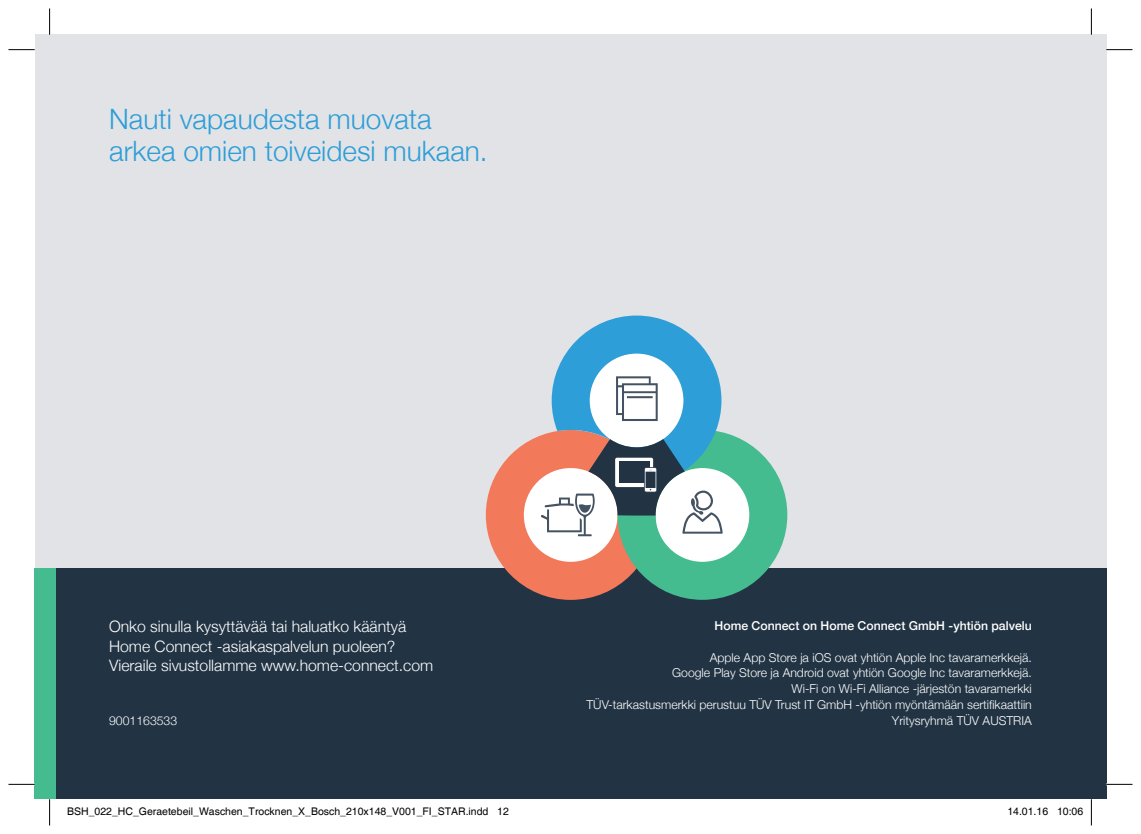
<style>
.page{position:relative;width:1141px;height:834px;background:#fff}
.page>*{position:absolute;margin:0;border:0;box-sizing:border-box;transform-origin:0 0}
.t1{font:300 28px/31.5px "Helvetica Neue";color:#2d9ed8}
.t2{font:300 15.75px/19.2px "Helvetica Neue";color:#fff}
.t3{font:300 12.25px/15.8px "Helvetica Neue";color:#fff;text-align:right}
.t4{font:500 12.25px "Helvetica Neue";color:#fff}
.t5{font:10.5px "Helvetica";color:#000}
</style>
<div class="page">
<div style="left:35px;top:35px;width:1071px;height:535px;background:#e2e3e6"></div>
<div style="left:35px;top:568px;width:1071px;height:231px;background:#223444"></div>
<div style="left:35px;top:568px;width:21px;height:231px;background:#44bc8f"></div>
<svg style="left:486px;top:315px;width:301px;height:284px"></svg>
<svg style="left:8px;top:49px;width:27px;height:1px"></svg>
<svg style="left:1106px;top:49px;width:26px;height:1px"></svg>
<svg style="left:8px;top:783px;width:27px;height:1px"></svg>
<svg style="left:1106px;top:783px;width:26px;height:1px"></svg>
<svg style="left:49px;top:8px;width:1px;height:27px"></svg>
<svg style="left:49px;top:799px;width:1px;height:26px"></svg>
<svg style="left:1091px;top:8px;width:1px;height:27px"></svg>
<svg style="left:1091px;top:799px;width:1px;height:26px"></svg>
<h1 class="t1" style="left:109px;top:102px;width:380px">Nauti vapaudesta muovata arkea omien toiveidesi mukaan.</h1>
<p class="t2" style="left:109px;top:616px;width:326px">Onko sinulla kysyttävää tai haluatko kääntyä<br>Home Connect -asiakaspalvelun puoleen?<br>Vieraile sivustollamme www.home-connect.com</p>
<p class="t4" style="left:715px;top:616px;width:319px">Home Connect on Home Connect GmbH -yhtiön palvelu</p>
<p class="t3" style="left:586px;top:648px;width:447px">Apple App Store ja iOS ovat yhtiön Apple Inc tavaramerkkejä.<br>Google Play Store ja Android ovat yhtiön Google Inc tavaramerkkejä.<br>Wi-Fi on Wi-Fi Alliance -järjestön tavaramerkki<br>TÜV-tarkastusmerkki perustuu TÜV Trust IT GmbH -yhtiön myöntämään sertifikaattiin Yritysryhmä TÜV AUSTRIA</p>
<p class="t3" style="left:109px;top:711px;width:70px">9001163533</p>
<p class="t5" style="left:67px;top:805px;width:443px">BSH_022_HC_Geraetebeil_Waschen_Trocknen_X_Bosch_210x148_V001_FI_STAR.indd 12</p>
<p class="t5" style="left:1007px;top:805px;width:77px">14.01.16 10:06</p>
</div>
